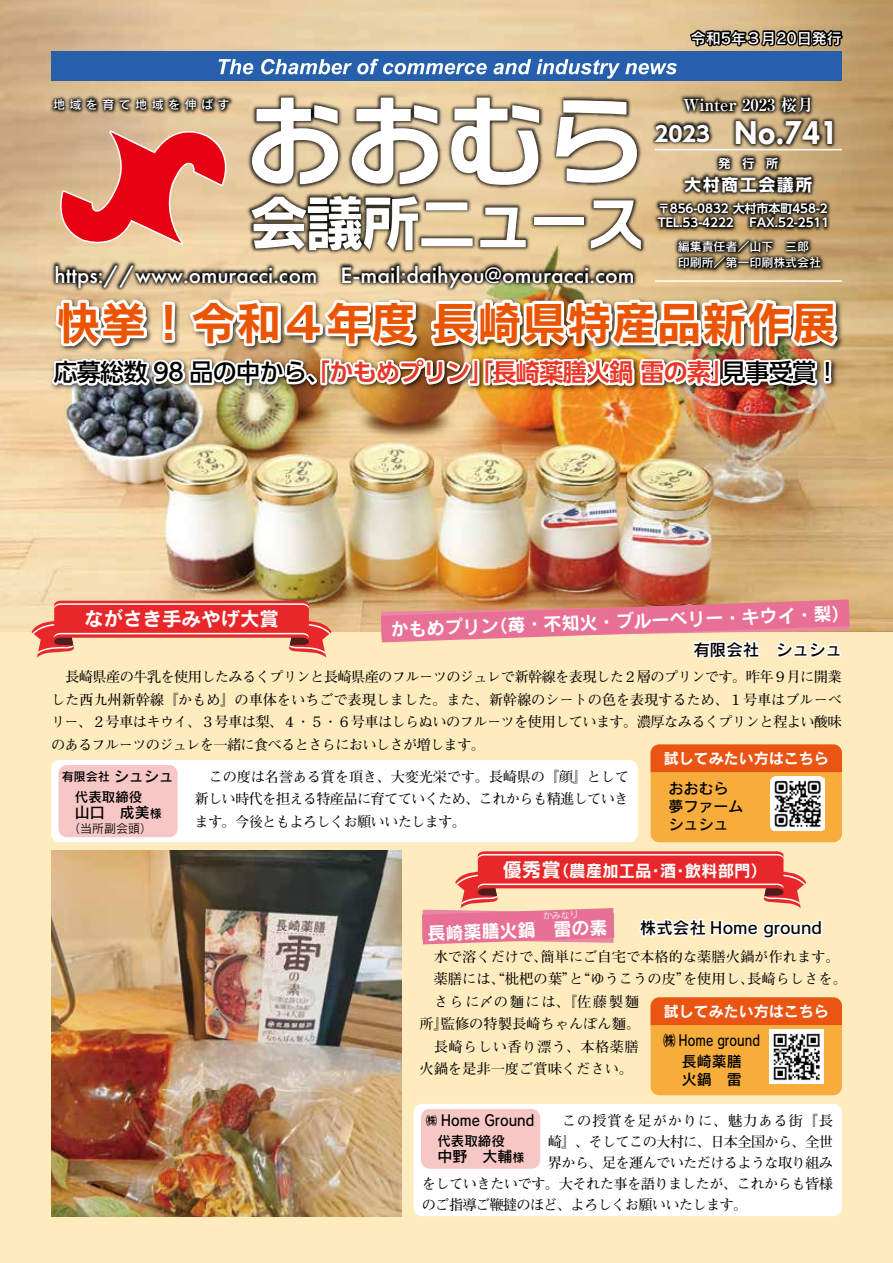
<style>
.page{position:relative;width:893px;height:1263px;background:#fff}
.page>*{position:absolute;margin:0;border:0;box-sizing:border-box;transform-origin:0 0}
.t1{font:100.5px "Rodin NTLG Pro B";color:#fff}
.t2{font:60px "Rodin NTLG Pro B";letter-spacing:-.065em;color:#fff}
.t3{font:45px "Rodin Pro B";color:#ea5504}
.t4{font:800 34.35px "Futura PT";color:#fff;scale:.88 1}
.t5{font:700 24px "UD Shin Go Pro De";letter-spacing:-.025em;color:#e83828}
.t6{font:500 23.25px "Futura PT";color:#fff}
.t7{font:700 21px "UD Shin Go Pro";color:#fff}
.t8{font:19.5px "Rodin Pro B";color:#fff}
.t9{font:18px "Rodin Pro B";color:#fff}
.t10{font:16.5px "Rodin Pro DB";color:#000}
.t11{font:16.5px "Rodin Pro B";color:#fff}
.t12{font:700 16.5px "Ryumin Pro";color:#fff}
.t13{font:700 16.5px "UD Shin Go Pro";letter-spacing:.125em;color:#fff}
.t14{font:15px/18px "Rodin Pro DB";color:#000}
.t15{font:15px "Rodin Pro B";color:#fff}
.t16{font:15px "Rodin Pro DB";color:#fff}
.t17{font:15px "Rodin Pro DB";color:#000;scale:.8 1}
.t18{font:15px "Rodin Pro DB";color:#000;scale:.9 1}
.t19{font:700 14.25px/22.5px "Futo Min A101 Pro";letter-spacing:-.045em;color:#000;text-align:justify}
.t20{font:700 14.25px "Futo Min A101 Pro";color:#000}
.t21{font:700 14.25px "Futo Min A101 Pro";letter-spacing:.06em;color:#000}
.t22{font:700 14.25px "Futo Min A101 Pro";letter-spacing:.115em;color:#000}
.t23{font:700 14.25px "Futo Min A101 Pro";letter-spacing:.035em;color:#000}
.t24{font:13.5px "Rodin Pro DB";color:#000}
.t25{font:700 12px/14.4px "UD Shin Go Pro De";letter-spacing:-.005em;color:#fff}
.t26{font:12px/16.5px "Rodin Pro DB";letter-spacing:-.005em;color:#fff}
.t27{font:12px "Rodin Pro DB";letter-spacing:.37em;color:#fff}
.t28{font:12px "Rodin Pro DB";color:#000}
.t29{font:12px "Rodin Pro M";color:#000}
.t30{font:9px "Rodin Pro M";color:#fff}
.s1{font-family:"UD Shin Go Pro";font-weight:500;color:#000}
.s2{font-size:15px}
.s3{font-size:12px}
.s4{font-size:19.5px}
</style>
<div class="page">
<div style="left:0;top:631px;width:893px;height:632px;background:#feebbe"></div>
<img style="left:0;top:0;width:893px;height:631px">
<img style="left:0;top:42px;width:189px;height:125px">
<svg style="left:685px;top:17px;width:159px;height:23px;background:#8d7959"></svg>
<img style="left:843px;top:209px;width:34px;height:116px">
<img style="left:189px;top:35px;width:512px;height:85px">
<svg style="left:219px;top:59px;width:34px;height:15px"></svg>
<svg style="left:261px;top:59px;width:226px;height:15px"></svg>
<svg style="left:494px;top:59px;width:37px;height:15px"></svg>
<svg style="left:537px;top:59px;width:90px;height:20px"></svg>
<img style="left:598px;top:67px;width:29px;height:53px">
<img style="left:627px;top:40px;width:243px;height:80px">
<div style="left:51px;top:760px;width:587px;height:82px;background:#fff;border-radius:9px"></div>
<div style="left:58px;top:765px;width:120px;height:72px;background:#f7c7c6;border-radius:9px"></div>
<img style="left:0;top:207px;width:48px;height:138px">
<img style="left:678px;top:59px;width:215px;height:150px">
<img style="left:48px;top:120px;width:795px;height:301px">
<svg style="left:381px;top:599px;width:469px;height:60px"></svg>
<div style="left:651px;top:997px;width:191px;height:98px;background:#f6ad3c;border-radius:9px"></div>
<div style="left:651px;top:997px;width:191px;height:28px;background:#ea5514"></div>
<img style="left:770px;top:1029px;width:54px;height:54px">
<svg style="left:32px;top:601px;width:300px;height:57px"></svg>
<svg style="left:422px;top:851px;width:401px;height:93px"></svg>
<div style="left:651px;top:744px;width:191px;height:98px;background:#f6ad3c;border-radius:9px"></div>
<img style="left:771px;top:777px;width:54px;height:54px">
<div style="left:651px;top:744px;width:191px;height:28px;background:#ea5514"></div>
<img style="left:51px;top:850px;width:350px;height:366px">
<div style="left:413px;top:1104px;width:429px;height:112px;background:#fff;border-radius:9px"></div>
<div style="left:421px;top:1109px;width:119px;height:60px;background:#f7c7c6;border-radius:9px"></div>
<p class="t16" style="left:691px;top:28px;width:153px">令和5年３月20日発行</p>
<p class="t27" style="left:53px;top:96px;width:178px">地域を育て地域を伸ばす</p>
<h1 class="t1" style="left:245px;top:73px;width:401px">おおむら</h1>
<h2 class="t2" style="left:249px;top:183px;width:398px">会議所ニュース</h2>
<h3 class="t6" style="left:55px;top:261px;width:581px">https://www.omuracci.com E-mail:daihyou@omuracci.com</h3>
<p class="t12" style="left:683px;top:91px;width:132px">Winter 2023 桜月</p>
<h3 class="t7" style="left:655px;top:116px;width:57px">2023</h3>
<h3 class="t4" style="left:734px;top:111px;width:121px">No.741</h3>
<p class="t25" style="left:718px;top:156px;width:61px">発　行　所</p>
<p class="t13" style="left:684px;top:171px;width:129px">大村商工会議所</p>
<p class="t25" style="left:658px;top:201px;width:173px">〒856-0832 大村市本町458-2<br>TEL.53-4222　 FAX.52-2511</p>
<p class="t26" style="left:678px;top:238px;width:145px">編集責任者／山下　三郎印刷所／第一印刷株式会社</p>
<h3 class="t3" style="left:56px;top:293px;width:782px">快挙！令和４年度 長崎県特産品新作展</h3>
<h3 class="t5" style="left:53px;top:353px;width:788px"><span class="s1">応募総数 98 品の中から、</span>「かもめプリン」「長崎薬膳火鍋 雷の素」<span class="s1">見事受賞！</span></h3>
<h3 class="t8" style="left:84px;top:606px;width:197px">ながさき手みやげ大賞</h3>
<p class="t9" style="left:390px;top:617px;width:461px;rotate:-2deg">かもめプリン（苺・不知火・ブルーベリー・キウイ・梨）</p>
<p class="t10" style="left:693px;top:638px;width:150px">有限会社　シュシュ</p>
<p class="t19" style="left:51px;top:664px;width:792px;text-indent:14px">長崎県産の牛乳を使用したみるくプリンと長崎県産のフルーツのジュレで新幹線を表現した２層のプリンです。昨年９月に開業した西九州新幹線『かもめ』の車体をいちごで表現しました。また、新幹線のシートの色を表現するため、１号車はブルーベリー、２号車はキウイ、３号車は梨、４・５・６号車はしらぬいのフルーツを使用しています。濃厚なみるくプリンと程よい酸味のあるフルーツのジュレを一緒に食べるとさらにおいしさが増します。</p>
<p class="t19" style="left:195px;top:764px;width:436px;text-indent:14px">この度は名誉ある賞を頂き、大変光栄です。長崎県の『顔』として新しい時代を担える特産品に育てていくため、これからも精進していきます。今後ともよろしくお願いいたします。</p>
<p class="t15" style="left:664px;top:748px;width:166px">試してみたい方はこちら</p>
<p class="t14" style="left:669px;top:778px;width:76px">おおむら夢ファームシュシュ</p>
<p class="t28" style="left:62px;top:769px;width:114px">有限会社 <span class="s2">シュシュ</span></p>
<p class="t24" style="left:75px;top:788px;width:69px">代表取締役</p>
<p class="t14" style="left:75px;top:803px;width:88px">山口　成美<span class="s3">様</span></p>
<p class="t29" style="left:68px;top:820px;width:85px">（当所副会頭）</p>
<p class="t11" style="left:502px;top:860px;width:266px"><span class="s4">優秀賞</span>（農産加工品・酒・飲料部門）</p>
<p class="t30" style="left:543px;top:910px;width:37px;rotate:-2deg">かみなり</p>
<p class="t9" style="left:427px;top:921px;width:182px;rotate:-2deg">長崎薬膳火鍋　雷の素</p>
<p class="t10" style="left:640px;top:917px;width:184px">株式会社 Home ground</p>
<p class="t20" style="left:434px;top:945px;width:408px">水で溶くだけで、簡単にご自宅で本格的な薬膳火鍋が作れます。</p>
<p class="t20" style="left:434px;top:968px;width:415px">薬膳には、“枇杷の葉”と“ゆうこうの皮”を使用し、長崎らしさを。</p>
<p class="t22" style="left:434px;top:990px;width:207px">さらに〆の麵には、『佐藤製麵</p>
<p class="t20" style="left:419px;top:1013px;width:222px">所』監修の特製長崎ちゃんぽん麵。</p>
<p class="t23" style="left:434px;top:1035px;width:207px">長崎らしい香り漂う、本格薬膳</p>
<p class="t20" style="left:419px;top:1058px;width:215px">火鍋を是非一度ご賞味ください。</p>
<p class="t15" style="left:664px;top:1001px;width:166px">試してみたい方はこちら</p>
<p class="t14" style="left:682px;top:1052px;width:61px">長崎薬膳火鍋　雷</p>
<p class="t17" style="left:664px;top:1030px;width:122px">㈱ Home ground</p>
<p class="t21" style="left:562px;top:1109px;width:272px">この授賞を足がかりに、魅力ある街『長</p>
<p class="t19" style="left:548px;top:1128px;width:286px">崎』、そしてこの大村に、日本全国から、全世</p>
<p class="t19" style="left:548px;top:1149px;width:286px">界から、足を運んでいただけるような取り組み</p>
<p class="t19" style="left:422px;top:1170px;width:413px">をしていきたいです。大それた事を語りましたが、これからも皆様</p>
<p class="t19" style="left:422px;top:1191px;width:327px">のご指導ご鞭撻のほど、よろしくお願いいたします。</p>
<p class="t18" style="left:426px;top:1111px;width:122px"><span class="s3">㈱</span> Home Ground</p>
<p class="t24" style="left:437px;top:1131px;width:69px">代表取締役</p>
<p class="t14" style="left:437px;top:1147px;width:88px">中野　大輔<span class="s3">様</span></p>
</div>
